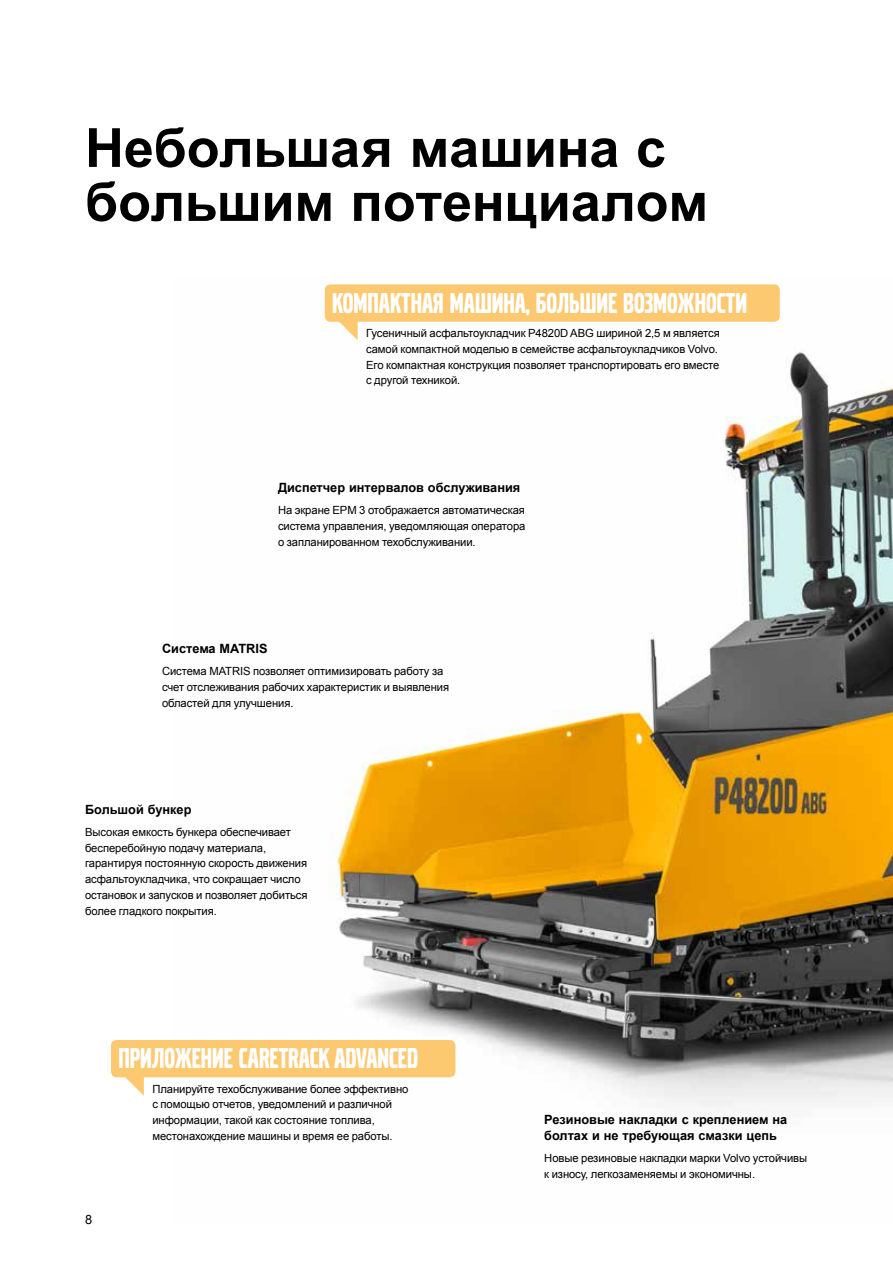
<style>
.page{position:relative;width:893px;height:1263px;background:#fff}
.page>*{position:absolute;margin:0;border:0;box-sizing:border-box;transform-origin:0 0}
.t1{font:700 54px/54px "Arial";letter-spacing:-.005em;color:#000}
.t2{font:30px "Volvo Broad Pro";color:#fff}
.t3{font:700 12.75px/16.5px "Arial";color:#000}
.t4{font:12.75px "Arial";color:#000}
.t5{font:11.25px/15.8px "Arial";letter-spacing:-.005em;color:#000}
</style>
<div class="page">
<img style="left:172px;top:285px;width:721px;height:822px">
<div style="left:325px;top:284px;width:455px;height:38px;background:#fcc870;border-radius:6px"></div>
<svg style="left:338px;top:321px;width:20px;height:19px"></svg>
<div style="left:111px;top:1040px;width:344px;height:37px;background:#fcc870;border-radius:6px"></div>
<svg style="left:124px;top:1077px;width:20px;height:19px"></svg>
<h1 class="t1" style="left:85px;top:123px;width:624px">Небольшая машина с большим потенциалом</h1>
<h2 class="t2" style="left:332px;top:289px;width:416px">КОМПАКТНАЯ МАШИНА, БОЛЬШИЕ ВОЗМОЖНОСТИ</h2>
<p class="t5" style="left:366px;top:325px;width:355px">Гусеничный асфальтоукладчик P4820D ABG шириной 2,5 м является самой компактной моделью в семействе асфальтоукладчиков Volvo.<br>Его компактная конструкция позволяет транспортировать его вместе с другой техникой.</p>
<p class="t3" style="left:278px;top:480px;width:244px">Диспетчер интервалов обслуживания</p>
<p class="t5" style="left:278px;top:502px;width:249px;text-align:justify">На экране EPM 3 отображается автоматическая система управления, уведомляющая оператора о запланированном техобслуживании.</p>
<p class="t3" style="left:162px;top:641px;width:107px">Система MATRIS</p>
<p class="t5" style="left:162px;top:663px;width:289px">Система MATRIS позволяет оптимизировать работу за счет отслеживания рабочих характеристик и выявления областей для улучшения.</p>
<p class="t3" style="left:85px;top:801px;width:108px">Большой бункер</p>
<p class="t5" style="left:85px;top:824px;width:224px">Высокая емкость бункера обеспечивает бесперебойную подачу материала, гарантируя постоянную скорость движения асфальтоукладчика, что сокращает число остановок и запусков и позволяет добиться более гладкого покрытия.</p>
<h2 class="t2" style="left:119px;top:1044px;width:301px">ПРИЛОЖЕНИЕ CARETRACK ADVANCED</h2>
<p class="t5" style="left:152px;top:1081px;width:258px">Планируйте техобслуживание более эффективно с помощью отчетов, уведомлений и различной информации, такой как состояние топлива, местонахождение машины и время ее работы.</p>
<p class="t4" style="left:85px;top:1211px;width:9px">8</p>
<p class="t3" style="left:544px;top:1111px;width:244px">Резиновые накладки с креплением на болтах и не требующая смазки цепь</p>
<p class="t5" style="left:544px;top:1150px;width:264px">Новые резиновые накладки марки Volvo устойчивы к износу, легкозаменяемы и экономичны.</p>
</div>
